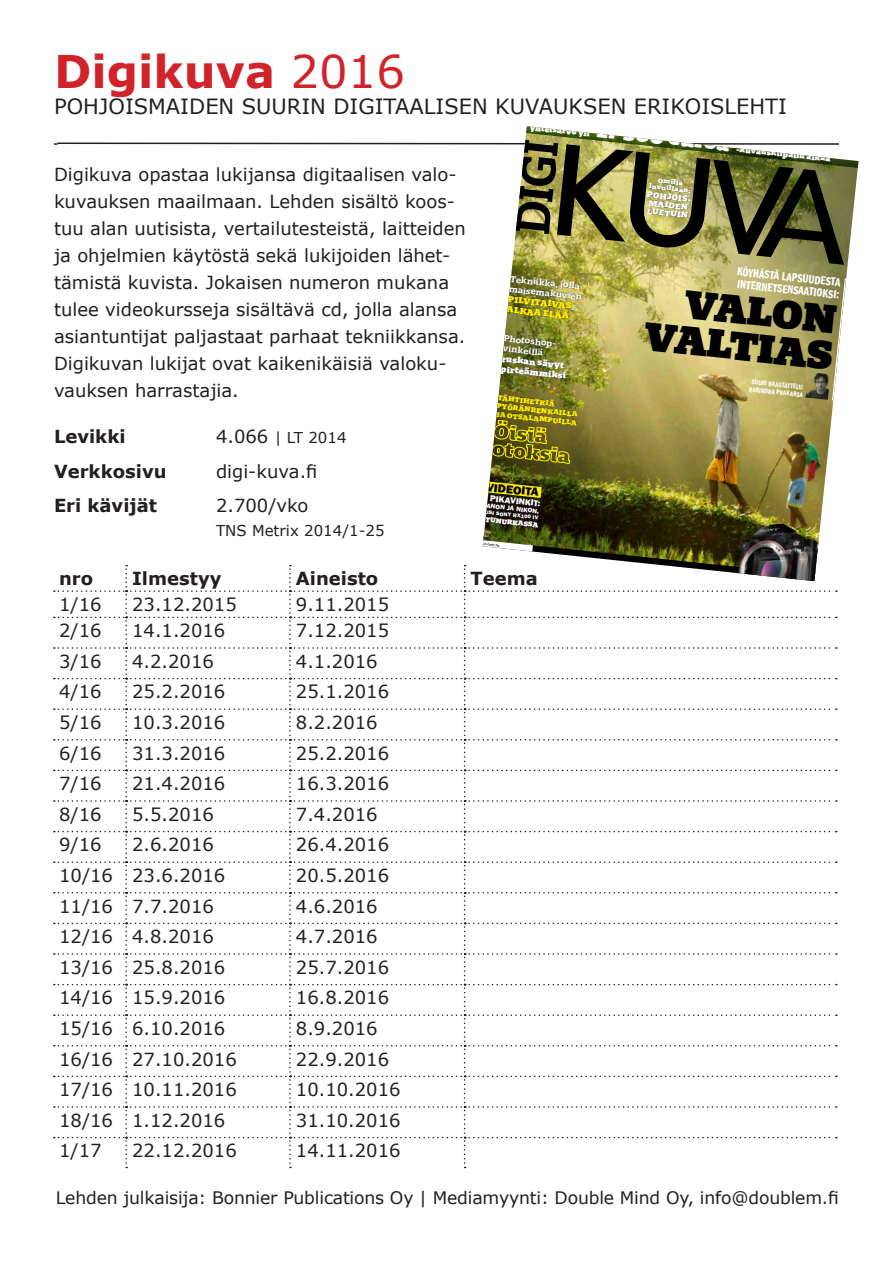
<style>
.page{position:relative;width:893px;height:1263px;background:#fff}
.page>*{position:absolute;margin:0;border:0;box-sizing:border-box;transform-origin:0 0}
.t1{font:700 45px "Verdana";color:#d1232a}
.t2{font:900 38.85px/36.2px "Quatro Slab";color:#000;text-align:right;scale:1.04 1}
.t3{font:21px "Verdana";color:#231f20}
.t4{font:900 19.2px "Quatro Slab";color:#fff;scale:1.04 1}
.t5{font:18px/27px "Verdana";color:#231f20}
.t6{font:700 18px "Verdana";color:#231f20}
.t7{font:17.25px "Verdana";letter-spacing:-.01em;color:#231f20}
.t8{font:15px "Verdana";color:#231f20}
.t9{font:12.15px/12.5px "ITC Franklin Gothic Std Dm Cp";color:#fff;scale:1.04 1}
.t10{font:11.55px "ITC Franklin Gothic Std Hvy";color:#000;scale:1.04 1}
.t11{font:700 8.55px/10.2px "Quatro Slab";color:#fff;scale:1.04 1}
.t12{font:900 8.55px/10.2px "Quatro Slab";color:#fff;scale:1.04 1}
.t13{font:8.55px "ITC Franklin Gothic Std Hvy";color:#fff;scale:1.04 1}
.t14{font:900 8.1px/8.1px "Quatro Slab";color:#fff;scale:1.04 1}
.t15{font:900 7.65px "Quatro Slab";color:#fff;scale:1.04 1}
.t16{font:900 7.05px/8.2px "Quatro Slab";color:#ffed00;scale:1.04 1}
.t17{font:7.05px/7.6px "ITC Franklin Gothic Std Dm Cp";color:#fff;scale:1.04 1}
.t18{font:900 6.75px/6.6px "Quatro Slab";color:#fff;text-align:center;scale:1.04 1}
.t19{font:6.6px "ITC Franklin Gothic Std Hvy";color:#fff;scale:1.04 1}
.t20{font:5.4px "ITC Franklin Gothic Std Hvy";color:#fff;scale:1.04 1}
.t21{font:3px "Interstate";color:#000;scale:1.04 1}
.s1{font-weight:400}
.s2{font-size:18px}
.s3{font-weight:900;color:#ffed00}
.s4{font-weight:700}
</style>
<div class="page">
<img style="left:483px;top:464px;width:344px;height:72px">
<img style="left:728px;top:523px;width:96px;height:13px">
<svg style="left:483px;top:482px;width:59px;height:46px;background:#554e12"></svg>
<svg style="left:54px;top:536px;width:783px;height:632px"></svg>
<img style="left:54px;top:126px;width:804px;height:338px">
<p class="t1" style="left:54px;top:40px;width:352px">Digikuva <span class="s1">2016</span></p>
<p class="t3" style="left:54px;top:92px;width:735px">POHJOISMAIDEN SUURIN DIGITAALISEN KUVAUKSEN ERIKOISLEHTI</p>
<p class="t4" style="left:598px;top:118px;width:133px;rotate:6deg">17 500 euroa</p>
<p class="t15" style="left:531px;top:122px;width:60px;rotate:6deg">yhteisarvo yli</p>
<p class="t15" style="left:737px;top:144px;width:94px;rotate:6deg">-kuvauskilpailu alkaa</p>
<p class="t5" style="left:54px;top:161px;width:413px">Digikuva opastaa lukijansa digitaalisen valo&shy;kuvauksen maailmaan. Lehden sisältö koos&shy;tuu alan uutisista, vertailutesteistä, laitteiden ja ohjelmien käytöstä sekä lukijoiden lähet&shy;tämistä kuvista. Jokaisen numeron mukana tulee videokursseja sisältävä cd, jolla alansa asiantuntijat paljastaat parhaat tekniikkansa.<br>Digikuvan lukijat ovat kaikenikäisiä valoku&shy;vauksen harrastajia.</p>
<p class="t6" style="left:54px;top:424px;width:73px">Levikki</p>
<p class="t8" style="left:216px;top:428px;width:132px"><span class="s2">4.066</span> | LT 2014</p>
<p class="t6" style="left:54px;top:459px;width:114px">Verkkosivu</p>
<p class="t5" style="left:216px;top:458px;width:103px">digi-kuva.fi</p>
<p class="t6" style="left:54px;top:493px;width:104px">Eri kävijät</p>
<p class="t5" style="left:216px;top:492px;width:94px">2.700/vko</p>
<p class="t8" style="left:216px;top:521px;width:170px">TNS Metrix 2014/1-25</p>
<p class="t6" style="left:59px;top:565px;width:36px">nro</p>
<p class="t6" style="left:132px;top:565px;width:91px">Ilmestyy</p>
<p class="t6" style="left:296px;top:565px;width:84px">Aineisto</p>
<p class="t6" style="left:471px;top:565px;width:69px">Teema</p>
<p class="t5" style="left:59px;top:591px;width:44px">1/16</p>
<p class="t5" style="left:132px;top:591px;width:106px">23.12.2015</p>
<p class="t5" style="left:296px;top:591px;width:95px">9.11.2015</p>
<p class="t5" style="left:59px;top:617px;width:44px">2/16</p>
<p class="t5" style="left:132px;top:617px;width:95px">14.1.2016</p>
<p class="t5" style="left:296px;top:617px;width:95px">7.12.2015</p>
<p class="t5" style="left:59px;top:647px;width:44px">3/16</p>
<p class="t5" style="left:132px;top:647px;width:83px">4.2.2016</p>
<p class="t5" style="left:296px;top:647px;width:83px">4.1.2016</p>
<p class="t5" style="left:59px;top:678px;width:44px">4/16</p>
<p class="t5" style="left:132px;top:678px;width:95px">25.2.2016</p>
<p class="t5" style="left:296px;top:678px;width:95px">25.1.2016</p>
<p class="t5" style="left:59px;top:709px;width:44px">5/16</p>
<p class="t5" style="left:132px;top:709px;width:95px">10.3.2016</p>
<p class="t5" style="left:296px;top:709px;width:83px">8.2.2016</p>
<p class="t5" style="left:59px;top:739px;width:44px">6/16</p>
<p class="t5" style="left:132px;top:739px;width:95px">31.3.2016</p>
<p class="t5" style="left:296px;top:739px;width:95px">25.2.2016</p>
<p class="t5" style="left:59px;top:770px;width:44px">7/16</p>
<p class="t5" style="left:132px;top:770px;width:95px">21.4.2016</p>
<p class="t5" style="left:296px;top:770px;width:95px">16.3.2016</p>
<p class="t5" style="left:59px;top:800px;width:44px">8/16</p>
<p class="t5" style="left:132px;top:800px;width:83px">5.5.2016</p>
<p class="t5" style="left:296px;top:800px;width:83px">7.4.2016</p>
<p class="t5" style="left:59px;top:831px;width:44px">9/16</p>
<p class="t5" style="left:132px;top:831px;width:83px">2.6.2016</p>
<p class="t5" style="left:296px;top:831px;width:95px">26.4.2016</p>
<p class="t5" style="left:59px;top:862px;width:55px">10/16</p>
<p class="t5" style="left:132px;top:862px;width:95px">23.6.2016</p>
<p class="t5" style="left:296px;top:862px;width:95px">20.5.2016</p>
<p class="t5" style="left:59px;top:892px;width:55px">11/16</p>
<p class="t5" style="left:132px;top:892px;width:83px">7.7.2016</p>
<p class="t5" style="left:296px;top:892px;width:83px">4.6.2016</p>
<p class="t5" style="left:59px;top:923px;width:55px">12/16</p>
<p class="t5" style="left:132px;top:923px;width:83px">4.8.2016</p>
<p class="t5" style="left:296px;top:923px;width:83px">4.7.2016</p>
<p class="t5" style="left:59px;top:953px;width:55px">13/16</p>
<p class="t5" style="left:132px;top:953px;width:95px">25.8.2016</p>
<p class="t5" style="left:296px;top:953px;width:95px">25.7.2016</p>
<p class="t5" style="left:59px;top:984px;width:55px">14/16</p>
<p class="t5" style="left:132px;top:984px;width:95px">15.9.2016</p>
<p class="t5" style="left:296px;top:984px;width:95px">16.8.2016</p>
<p class="t5" style="left:59px;top:1015px;width:55px">15/16</p>
<p class="t5" style="left:132px;top:1015px;width:95px">6.10.2016</p>
<p class="t5" style="left:296px;top:1015px;width:83px">8.9.2016</p>
<p class="t5" style="left:59px;top:1045px;width:55px">16/16</p>
<p class="t5" style="left:132px;top:1045px;width:106px">27.10.2016</p>
<p class="t5" style="left:296px;top:1045px;width:95px">22.9.2016</p>
<p class="t5" style="left:59px;top:1076px;width:55px">17/16</p>
<p class="t5" style="left:132px;top:1076px;width:106px">10.11.2016</p>
<p class="t5" style="left:296px;top:1076px;width:106px">10.10.2016</p>
<p class="t5" style="left:59px;top:1106px;width:55px">18/16</p>
<p class="t5" style="left:132px;top:1106px;width:95px">1.12.2016</p>
<p class="t5" style="left:296px;top:1106px;width:106px">31.10.2016</p>
<p class="t5" style="left:59px;top:1137px;width:44px">1/17</p>
<p class="t5" style="left:132px;top:1137px;width:106px">22.12.2016</p>
<p class="t5" style="left:296px;top:1137px;width:106px">14.11.2016</p>
<p class="t11" style="left:511px;top:274px;width:72px;rotate:6deg">Tekniikka, jolla maisemakuvien<br><span class="s3">Pil VitaiVas al kaa el ää</span></p>
<p class="t12" style="left:504px;top:333px;width:65px;rotate:6deg"><span class="s4">Photoshop&shy;vinkeillä </span>ruskan sävyt pirteämmiksi</p>
<p class="t16" style="left:498px;top:394px;width:80px;rotate:6deg">tähtihetkiä<br>Pyöränrenkail l a ja otsal amPuil l a</p>
<p class="t10" style="left:487px;top:480px;width:52px;rotate:6deg">videoita</p>
<p class="t13" style="left:484px;top:492px;width:57px;rotate:6deg">– pikavinkit:</p>
<p class="t18" style="left:481px;top:516px;width:57px;rotate:6deg">etunurkassa</p>
<p class="t19" style="left:482px;top:501px;width:57px;rotate:6deg">Canon ja nikon,</p>
<p class="t21" style="left:472px;top:541px;width:28px;rotate:6deg">PAL. VKO 2015-46</p>
<p class="t20" style="left:481px;top:509px;width:57px;rotate:6deg">uusi sony rx100 iv</p>
<p class="t18" style="left:650px;top:176px;width:42px;rotate:6deg">omilla luvuillaan:</p>
<p class="t14" style="left:647px;top:190px;width:45px;rotate:6deg">Pohjois&shy;maiden<br>l uetuin</p>
<p class="t9" style="left:738px;top:265px;width:101px;rotate:6deg">köyhästä lapsuudesta internetsensaatioksi:</p>
<p class="t2" style="left:651px;top:282px;width:183px;rotate:6deg">Val on<br>Val tias</p>
<p class="t17" style="left:750px;top:378px;width:54px;rotate:6deg">suuri haastattelu: rarindra prakarsa</p>
<p class="t7" style="left:56px;top:1185px;width:784px">Lehden julkaisija: Bonnier Publications Oy | Mediamyynti: Double Mind Oy, info@doublem.fi</p>
</div>
